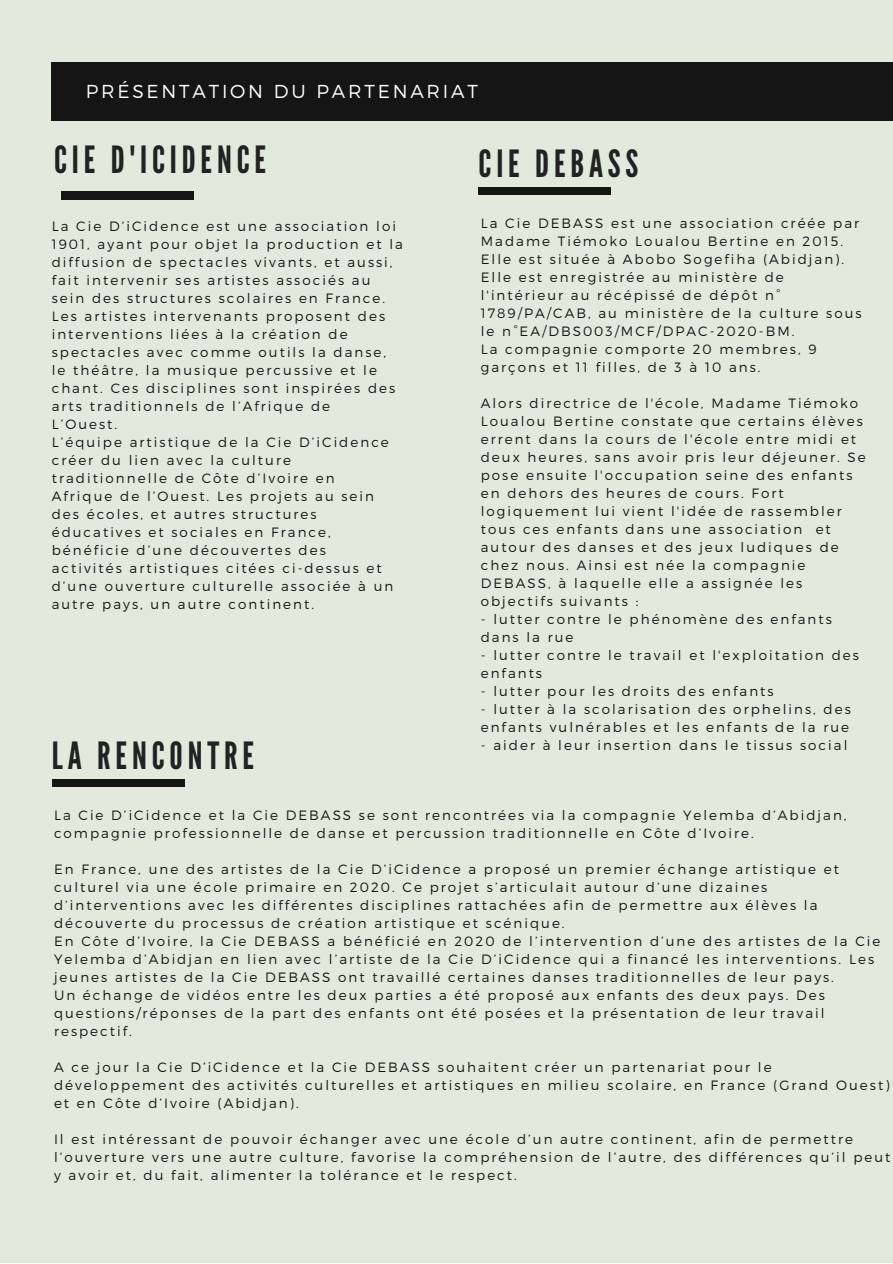
<style>
.page{position:relative;width:893px;height:1264px;background:#fff}
.page>*{position:absolute;margin:0;border:0;box-sizing:border-box;transform-origin:0 0}
.t1{font:37.5px "League Gothic";letter-spacing:.13em;color:#222}
.t2{font:300 18.75px "Montserrat";letter-spacing:.15em;color:#fff}
.t3{font:300 13.5px/18px "Montserrat";letter-spacing:.15em;color:#151515}
</style>
<div class="page">
<div style="left:0;top:0;width:892px;height:1262px;background:#e3eadd"></div>
<div style="left:52px;top:62px;width:840px;height:59px;background:#151515"></div>
<div style="left:61px;top:191px;width:133px;height:8px;background:#151515"></div>
<div style="left:478px;top:187px;width:133px;height:8px;background:#151515"></div>
<div style="left:52px;top:779px;width:132px;height:7px;background:#151515"></div>
<h2 class="t2" style="left:86px;top:80px;width:393px">PRÉSENTATION DU PARTENARIAT</h2>
<h1 class="t1" style="left:54px;top:138px;width:213px">CIE D'ICIDENCE</h1>
<h1 class="t1" style="left:478px;top:142px;width:161px">CIE DEBASS</h1>
<p class="t3" style="left:480px;top:213px;width:382px">La Cie DEBASS est une association créée par Madame Tiémoko Loualou Bertine en 2015.<br>Elle est située à Abobo Sogefiha (Abidjan).<br>Elle est enregistrée au ministère de l'intérieur au récépissé de dépôt n° 1789/PA/CAB, au ministère de la culture sous le n°EA/DBS003/MCF/DPAC-2020-BM.<br>La compagnie comporte 20 membres, 9 garçons et 11 filles, de 3 à 10 ans.</p>
<p class="t3" style="left:480px;top:393px;width:386px">Alors directrice de l'école, Madame Tiémoko Loualou Bertine constate que certains élèves errent dans la cours de l'école entre midi et deux heures, sans avoir pris leur déjeuner. Se pose ensuite l'occupation seine des enfants en dehors des heures de cours. Fort logiquement lui vient l'idée de rassembler tous ces enfants dans une association et autour des danses et des jeux ludiques de chez nous. Ainsi est née la compagnie DEBASS, à laquelle elle a assignée les objectifs suivants :</p>
<p class="t3" style="left:480px;top:609px;width:352px">- lutter contre le phénomène des enfants dans la rue</p>
<p class="t3" style="left:480px;top:645px;width:379px">- lutter contre le travail et l'exploitation des enfants</p>
<p class="t3" style="left:480px;top:681px;width:294px">- lutter pour les droits des enfants</p>
<p class="t3" style="left:480px;top:699px;width:371px">- lutter à la scolarisation des orphelins, des enfants vulnérables et les enfants de la rue</p>
<p class="t3" style="left:480px;top:735px;width:368px">- aider à leur insertion dans le tissus social</p>
<p class="t3" style="left:52px;top:216px;width:352px">La Cie D’iCidence est une association loi 1901, ayant pour objet la production et la diffusion de spectacles vivants, et aussi, fait intervenir ses artistes associés au sein des structures scolaires en France.<br>Les artistes intervenants proposent des interventions liées à la création de spectacles avec comme outils la danse, le théâtre, la musique percussive et le chant. Ces disciplines sont inspirées des arts traditionnels de l’Afrique de<br>L’Ouest.<br>L’équipe artistique de la Cie D’iCidence créer du lien avec la culture traditionnelle de Côte d’Ivoire en<br>Afrique de l’Ouest. Les projets au sein des écoles, et autres structures éducatives et sociales en France, bénéficie d’une découvertes des<br>activités artistiques citées ci-dessus et d’une ouverture culturelle associée à un autre pays, un autre continent.</p>
<h1 class="t1" style="left:52px;top:734px;width:204px">LA RENCONTRE</h1>
<p class="t3" style="left:54px;top:805px;width:794px">La Cie D’iCidence et la Cie DEBASS se sont rencontrées via la compagnie Yelemba d’Abidjan, compagnie professionnelle de danse et percussion traditionnelle en Côte d’Ivoire.</p>
<p class="t3" style="left:54px;top:859px;width:827px">En France, une des artistes de la Cie D’iCidence a proposé un premier échange artistique et culturel via une école primaire en 2020. Ce projet s’articulait autour d’une dizaines d’interventions avec les différentes disciplines rattachées afin de permettre aux élèves la découverte du processus de création artistique et scénique.<br>En Côte d’Ivoire, la Cie DEBASS a bénéficié en 2020 de l’intervention d’une des artistes de la Cie Yelemba d’Abidjan en lien avec l’artiste de la Cie D’iCidence qui a financé les interventions. Les jeunes artistes de la Cie DEBASS ont travaillé certaines danses traditionnelles de leur pays.<br>Un échange de vidéos entre les deux parties a été proposé aux enfants des deux pays. Des questions/réponses de la part des enfants ont été posées et la présentation de leur travail respectif.</p>
<p class="t3" style="left:54px;top:1057px;width:837px">A ce jour la Cie D’iCidence et la Cie DEBASS souhaitent créer un partenariat pour le développement des activités culturelles et artistiques en milieu scolaire, en France (Grand Ouest) et en Côte d’Ivoire (Abidjan).</p>
<p class="t3" style="left:54px;top:1129px;width:837px">Il est intéressant de pouvoir échanger avec une école d’un autre continent, afin de permettre l’ouverture vers une autre culture, favorise la compréhension de l’autre, des différences qu’il peut y avoir et, du fait, alimenter la tolérance et le respect.</p>
</div>
